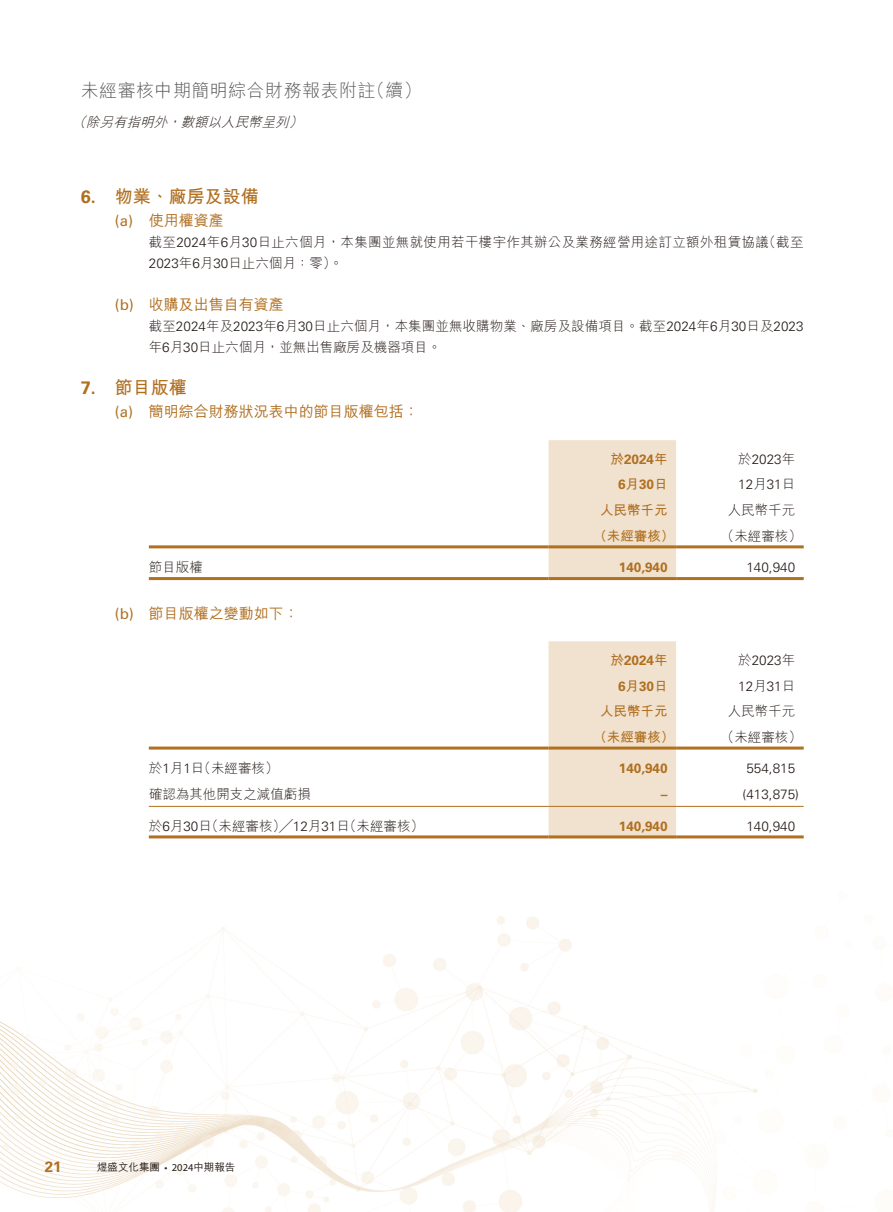
<style>
.page{position:relative;width:893px;height:1212px;background:#fff}
.page>*{position:absolute;margin:0;border:0;box-sizing:border-box;transform-origin:0 0}
.t1{font:300 18px "M Hei HK";letter-spacing:.025em;color:#595857}
.t2{font:700 18px "M Hei HK";color:#b16f20}
.t3{font:700 18px "Univers LT Std";color:#b16f20}
.t4{font:500 15px "M Hei HK";color:#b16f20}
.t5{font:15px "Univers LT Std";color:#b16f20}
.t6{font:700 15px "Univers LT Std";color:#b16f20}
.t7{font:300 13.5px/21px "M Hei HK";letter-spacing:.005em;color:#231916}
.t8{font:300 13.5px/21px "M Hei HK";letter-spacing:.025em;color:#231916}
.t9{font:300 13.5px/25.5px "Univers LT Std";color:#231916}
.t10{font:700 13.5px/25.5px "Univers LT Std";color:#b16f20;text-align:center}
.t11{font:700 13.5px "M Hei HK";color:#b16f20}
.t12{font:italic 300 13.5px "M Hei HK";color:#231916}
.t13{font:500 10.5px "M Hei HK";color:#231916}
.s1{font-family:"Univers LT Std"}
.s2{font-family:"M Hei HK"}
.s3{font-family:"Myriad Pro";font-weight:400}
</style>
<div class="page">
<img style="left:0;top:529px;width:804px;height:683px">
<div style="left:549px;top:440px;width:127px;height:137px;background:#f0e2cf"></div>
<hr style="left:149px;top:545px;width:400px;height:3px;background:#b16f20">
<hr style="left:549px;top:545px;width:127px;height:3px;background:#b16f20">
<hr style="left:676px;top:545px;width:128px;height:3px;background:#b16f20">
<hr style="left:149px;top:577px;width:400px;height:3px;background:#b16f20">
<hr style="left:549px;top:577px;width:127px;height:3px;background:#b16f20">
<hr style="left:676px;top:577px;width:128px;height:3px;background:#b16f20">
<div style="left:549px;top:641px;width:127px;height:194px;background:#f0e2cf"></div>
<hr style="left:149px;top:746px;width:400px;height:3px;background:#b16f20">
<hr style="left:549px;top:746px;width:127px;height:3px;background:#b16f20">
<hr style="left:676px;top:746px;width:128px;height:3px;background:#b16f20">
<hr style="left:149px;top:806px;width:400px;height:1px;background:#b16f20">
<hr style="left:549px;top:806px;width:127px;height:1px;background:#b16f20">
<hr style="left:676px;top:806px;width:128px;height:1px;background:#b16f20">
<hr style="left:149px;top:835px;width:400px;height:3px;background:#b16f20">
<hr style="left:549px;top:835px;width:127px;height:3px;background:#b16f20">
<hr style="left:676px;top:835px;width:128px;height:3px;background:#b16f20">
<h1 class="t1" style="left:367px;top:81px;width:56px">（續(</h1>
<h1 class="t1" style="left:81px;top:81px;width:296px">未經審核中期簡明綜合財務報表附註</h1>
<p class="t12" style="left:73px;top:115px;width:19px">（</p>
<p class="t12" style="left:289px;top:115px;width:19px">(</p>
<p class="t12" style="left:181px;top:115px;width:113px">數額以人民幣呈列</p>
<p class="t12" style="left:86px;top:115px;width:86px">除另有指明外</p>
<p class="t12" style="left:167px;top:115px;width:19px">，</p>
<h1 class="t3" style="left:81px;top:186px;width:17px">6.</h1>
<h1 class="t3" style="left:81px;top:377px;width:17px">7.</h1>
<h1 class="t2" style="left:115px;top:183px;width:145px">物業、廠房及設備</h1>
<p class="t5" style="left:115px;top:212px;width:20px">a( )</p>
<p class="t5" style="left:115px;top:296px;width:21px">b( )</p>
<p class="t4" style="left:149px;top:210px;width:76px">使用權資產</p>
<p class="t8" style="left:149px;top:232px;width:621px">截至<span class="s1">2024</span>年 月<span class="s1">6 30</span>日止六個月，本集團並無就使用若干樓宇作其辦公及業務經營用途訂立額外租賃協議<br><span class="s1">2023</span>年月<span class="s1">6 30</span>日止六個月：零。(</p>
<p class="t4" style="left:149px;top:294px;width:136px">收購及出售自有資產</p>
<p class="t7" style="left:762px;top:232px;width:43px">（截至</p>
<p class="t7" style="left:149px;top:316px;width:656px">截至<span class="s1">2024</span>年及<span class="s1">2023</span>年月<span class="s1">6 30</span>日止六個月，本集團並無收購物業、廠房及設備項目。截至<span class="s1">2024</span>年月<span class="s1">6 30</span>日及<span class="s1">2023</span>年月<span class="s1">6 30</span>日止六個月，並無出售廠房及機器項目。</p>
<h1 class="t2" style="left:115px;top:375px;width:73px">節目版權</h1>
<p class="t5" style="left:115px;top:403px;width:20px">a( )</p>
<p class="t4" style="left:149px;top:401px;width:271px">簡明綜合財務狀況表中的節目版權包括：</p>
<p class="t5" style="left:115px;top:604px;width:21px">b( )</p>
<p class="t7" style="left:149px;top:556px;width:55px">節目版權</p>
<p class="t4" style="left:149px;top:602px;width:151px">節目版權之變動如下：</p>
<p class="t7" style="left:149px;top:758px;width:131px">於月<span class="s1">1</span> （日<span class="s1">1</span> 未經審核(</p>
<p class="t7" style="left:149px;top:783px;width:163px">確認為其他開支之減值虧損</p>
<p class="t7" style="left:149px;top:815px;width:277px">於月<span class="s1">6 30</span> （日未經審核）╱<span class="s1">12</span>月<span class="s1">31</span> （日未經審核(</p>
<p class="t10" style="left:611px;top:447px;width:59px"><span class="s2">於</span>2024<span class="s2">年月</span>6 30<span class="s2">日</span></p>
<p class="t9" style="left:738px;top:446px;width:59px"><span class="s2">於</span>2023<span class="s2">年<br></span>12<span class="s2">月</span>31<span class="s2">日</span></p>
<p class="t7" style="left:728px;top:499px;width:69px">人民幣千元</p>
<p class="t11" style="left:600px;top:500px;width:69px">人民幣千元</p>
<p class="t11" style="left:593px;top:526px;width:82px">（未經審核）</p>
<p class="t10" style="left:619px;top:555px;width:50px">140,940</p>
<p class="t7" style="left:721px;top:525px;width:82px">（未經審核(</p>
<p class="t9" style="left:746px;top:555px;width:50px">140,940</p>
<p class="t10" style="left:611px;top:648px;width:59px"><span class="s2">於</span>2024<span class="s2">年月</span>6 30<span class="s2">日</span></p>
<p class="t9" style="left:738px;top:648px;width:59px"><span class="s2">於</span>2023<span class="s2">年<br></span>12<span class="s2">月</span>31<span class="s2">日</span></p>
<p class="t7" style="left:728px;top:700px;width:69px">人民幣千元</p>
<p class="t11" style="left:600px;top:701px;width:69px">人民幣千元</p>
<p class="t11" style="left:593px;top:727px;width:82px">（未經審核）</p>
<p class="t7" style="left:721px;top:726px;width:82px">（未經審核(</p>
<p class="t10" style="left:619px;top:756px;width:50px">140,940</p>
<p class="t9" style="left:746px;top:756px;width:50px">554,815</p>
<p class="t10" style="left:661px;top:781px;width:8px">–</p>
<p class="t9" style="left:743px;top:781px;width:58px">)413,875(</p>
<p class="t10" style="left:619px;top:813px;width:50px">140,940</p>
<p class="t9" style="left:746px;top:813px;width:50px">140,940</p>
<p class="t6" style="left:45px;top:1158px;width:18px">21</p>
<p class="t13" style="left:97px;top:1159px;width:140px">煜盛文化集團 <span class="s3">• 2024</span>中期報告</p>
</div>
